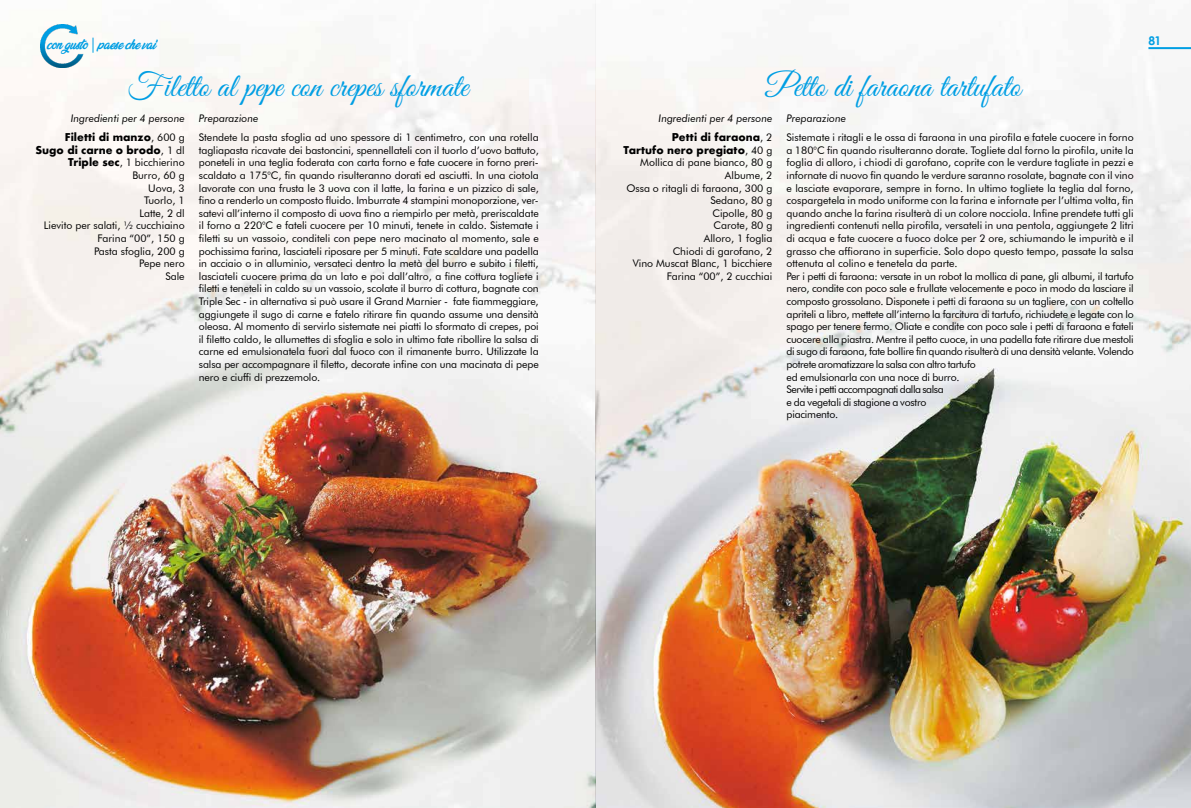
<style>
.page{position:relative;width:1191px;height:808px;background:#fff}
.page>*{position:absolute;margin:0;border:0;box-sizing:border-box;transform-origin:0 0}
.t1{font:33px "Great Vibes";color:#009ee3}
.t2{font:700 12px "Century Gothic";color:#009ee3}
.t3{font:11px "Vegan Style";color:#009ee3}
.t4{font:10.5px/12.6px "Futura BT";color:#000;text-align:right}
.t5{font:700 10.5px/12.6px "Futura";color:#000;text-align:right}
.t6{font:italic 10.5px "Futura BT";color:#000}
.s1{font-family:"Futura BT";font-weight:400}
.s2{font-family:"Futura";font-weight:700}
</style>
<div class="page">
<img style="left:0;top:4px;width:1191px;height:804px">
<hr style="left:1148px;top:47px;width:43px;height:2px;background:#009ee3">
<svg style="left:92px;top:38px;width:1px;height:15px"></svg>
<img style="left:40px;top:25px;width:43px;height:43px">
<p class="t3" style="left:47px;top:39px;width:110px">con gusto paese che vai</p>
<h1 class="t1" style="left:127px;top:68px;width:342px">Filetto al pepe con crepes sformate</h1>
<h1 class="t1" style="left:765px;top:68px;width:256px">Petto di faraona tartufato</h1>
<p class="t6" style="left:71px;top:112px;width:115px">Ingredienti per 4 persone</p>
<p class="t5" style="left:35px;top:131px;width:151px">Filetti di manzo<span class="s1">, 600 g<br></span>Sugo di carne o brodo<span class="s1">, 1 dl</span></p>
<p class="t4" style="left:44px;top:156px;width:142px"><span class="s2">Triple sec</span>, 1 bicchierino<br>Burro, 60 g<br>Uova, 3<br>Tuorlo, 1<br>Latte, 2 dl<br>Lievito per salati, ½ cucchiaino<br>Farina “00”, 150 g<br>Pasta sfoglia, 200 g<br>Pepe nero<br>Sale</p>
<p class="t6" style="left:658px;top:112px;width:115px">Ingredienti per 4 persone</p>
<p class="t5" style="left:623px;top:131px;width:150px">Petti di faraona<span class="s1">, 2<br></span>Tartufo nero pregiato<span class="s1">, 40 g</span></p>
<p class="t4" style="left:626px;top:156px;width:147px">Mollica di pane bianco, 80 g<br>Albume, 2<br>Ossa o ritagli di faraona, 300 g<br>Sedano, 80 g<br>Cipolle, 80 g<br>Carote, 80 g<br>Alloro, 1 foglia<br>Chiodi di garofano, 2<br>Vino Muscat Blanc, 1 bicchiere<br>Farina “00”, 2 cucchiai</p>
<p class="t6" style="left:199px;top:112px;width:61px">Preparazione</p>
<p class="t4" style="left:199px;top:131px;width:341px;text-align:justify">Stendete la pasta sfoglia ad uno spessore di 1 centimetro, con una rotella tagliapasta ricavate dei bastoncini, spennellateli con il tuorlo d’uovo battuto, poneteli in una teglia foderata con carta forno e fate cuocere in forno preri&shy;scaldato a 175°C, fin quando risulteranno dorati ed asciutti. In una ciotola lavorate con una frusta le 3 uova con il latte, la farina e un pizzico di sale, fino a renderlo un composto fluido. Imburrate 4 stampini monoporzione, ver&shy;satevi all’interno il composto di uova fino a riempirlo per metà, preriscaldate il forno a 220°C e fateli cuocere per 10 minuti, tenete in caldo. Sistemate i filetti su un vassoio, conditeli con pepe nero macinato al momento, sale e pochissima farina, lasciateli riposare per 5 minuti. Fate scaldare una padella in acciaio o in alluminio, versateci dentro la metà del burro e subito i filetti, lasciateli cuocere prima da un lato e poi dall’altro, a fine cottura togliete i filetti e teneteli in caldo su un vassoio, scolate il burro di cottura, bagnate con Triple Sec - in alternativa si può usare il Grand Marnier - fate fiammeggiare, aggiungete il sugo di carne e fatelo ritirare fin quando assume una densità oleosa. Al momento di servirlo sistemate nei piatti lo sformato di crepes, poi il filetto caldo, le allumettes di sfoglia e solo in ultimo fate ribollire la salsa di carne ed emulsionatela fuori dal fuoco con il rimanente burro. Utilizzate la salsa per accompagnare il filetto, decorate infine con una macinata di pepe nero e ciuffi di prezzemolo.</p>
<p class="t6" style="left:786px;top:112px;width:61px">Preparazione</p>
<p class="t4" style="left:786px;top:131px;width:349px;text-align:left">Sistemate i ritagli e le ossa di faraona in una pirofila e fatele cuocere in forno a 180°C fin quando risulteranno dorate. Togliete dal forno la pirofila, unite la foglia di alloro, i chiodi di garofano, coprite con le verdure tagliate in pezzi e infornate di nuovo fin quando le verdure saranno rosolate, bagnate con il vino e lasciate evaporare, sempre in forno. In ultimo togliete la teglia dal forno, cospargetela in modo uniforme con la farina e infornate per l’ultima volta, fin quando anche la farina risulterà di un colore nocciola. Infine prendete tutti gli ingredienti contenuti nella pirofila, versateli in una pentola, aggiungete 2 litri di acqua e fate cuocere a fuoco dolce per 2 ore, schiumando le impurità e il grasso che affiorano in superficie. Solo dopo questo tempo, passate la salsa ottenuta al colino e tenetela da parte.<br>Per i petti di faraona: versate in un robot la mollica di pane, gli albumi, il tartufo nero, condite con poco sale e frullate velocemente e poco in modo da lasciare il composto grossolano. Disponete i petti di faraona su un tagliere, con un coltello apriteli a libro, mettete all’interno la farcitura di tartufo, richiudete e legate con lo spago per tenere fermo. Oliate e condite con poco sale i petti di faraona e fateli cuocere alla piastra. Mentre il petto cuoce, in una padella fate ritirare due mestoli di sugo di faraona, fate bollire fin quando risulterà di una densità velante. Volendo potrete aromatizzare la salsa con altro tartufo<br>ed emulsionarla con una noce di burro.<br>Servite i petti accompagnati dalla salsa<br>e da vegetali di stagione a vostro<br>piacimento.</p>
<p class="t2" style="left:1148px;top:33px;width:14px">81</p>
</div>
